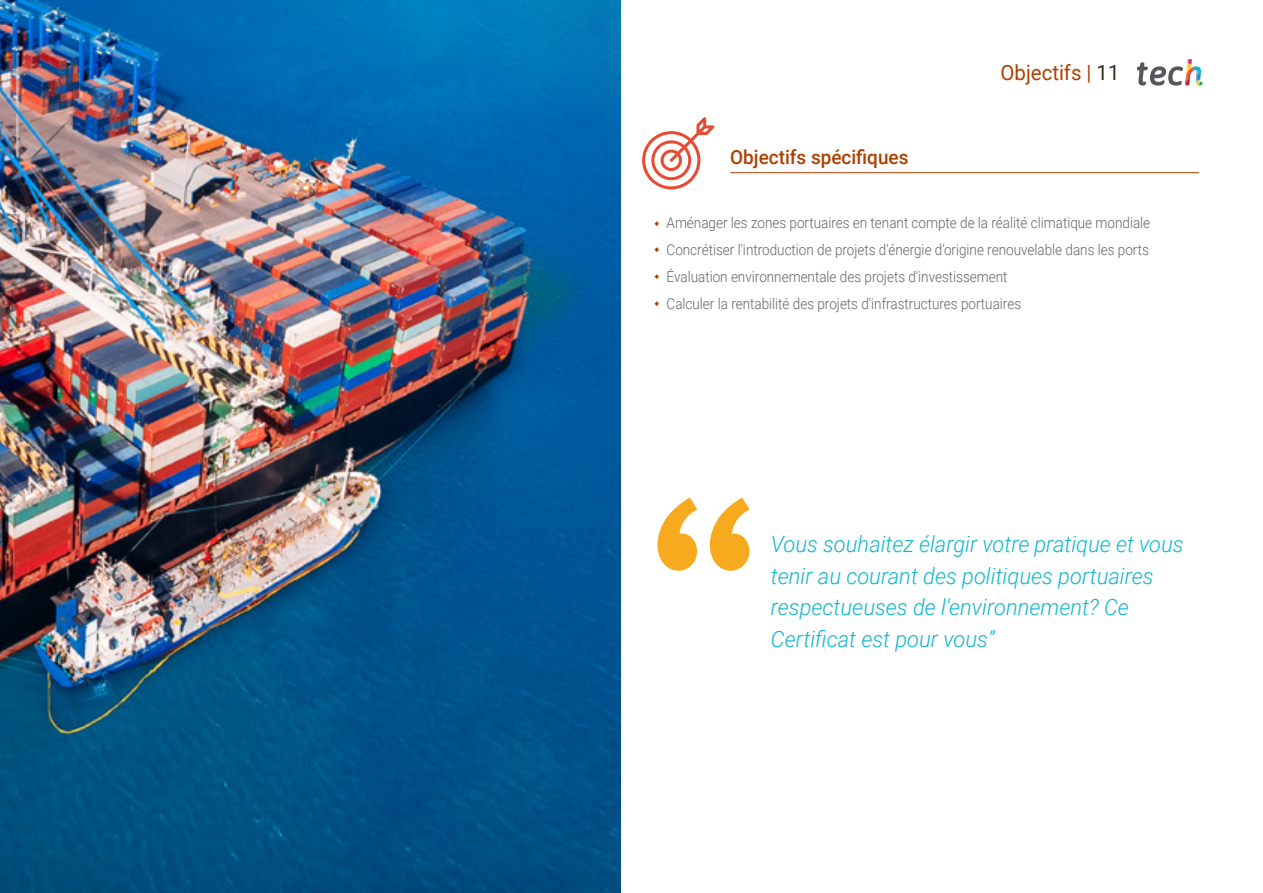
<style>
.page{position:relative;width:1263px;height:893px;background:#fff}
.page>*{position:absolute;margin:0;border:0;box-sizing:border-box;transform-origin:0 0}
.t1{font:italic 300 22.5px/31.5px "Roboto";color:#0fb6cf}
.t2{font:21px "Roboto";color:#ae4000}
.t3{font:500 19.5px "Roboto";color:#ae4000}
.t4{font:300 15px/26.7px "Roboto";color:#61646a;scale:.9 1}
.s1{color:#312e20}
</style>
<div class="page">
<hr style="left:730px;top:172px;width:469px;height:1px;background:#ae4000">
<svg style="left:642px;top:117px;width:72px;height:72px"></svg>
<img style="left:0;top:0;width:621px;height:893px">
<svg style="left:657px;top:497px;width:93px;height:74px"></svg>
<svg style="left:1137px;top:59px;width:65px;height:27px"></svg>
<h3 class="t3" style="left:730px;top:144px;width:180px">Objectifs spécifiques</h3>
<h2 class="t2" style="left:1000px;top:57px;width:120px">Objectifs | <span class="s1">11</span></h2>
<p class="t4" style="left:666px;top:209px;width:539px">Aménager les zones portuaires en tenant compte de la réalité climatique mondiale Concrétiser l'introduction de projets d'énergie d’origine renouvelable dans les ports Évaluation environnementale des projets d'investissement<br>Calculer la rentabilité des projets d'infrastructures portuaires</p>
<h1 class="t1" style="left:771px;top:527px;width:414px">Vous souhaitez élargir votre pratique et vous tenir au courant des politiques portuaires respectueuses de l'environnement? Ce Certificat est pour vous”</h1>
</div>
